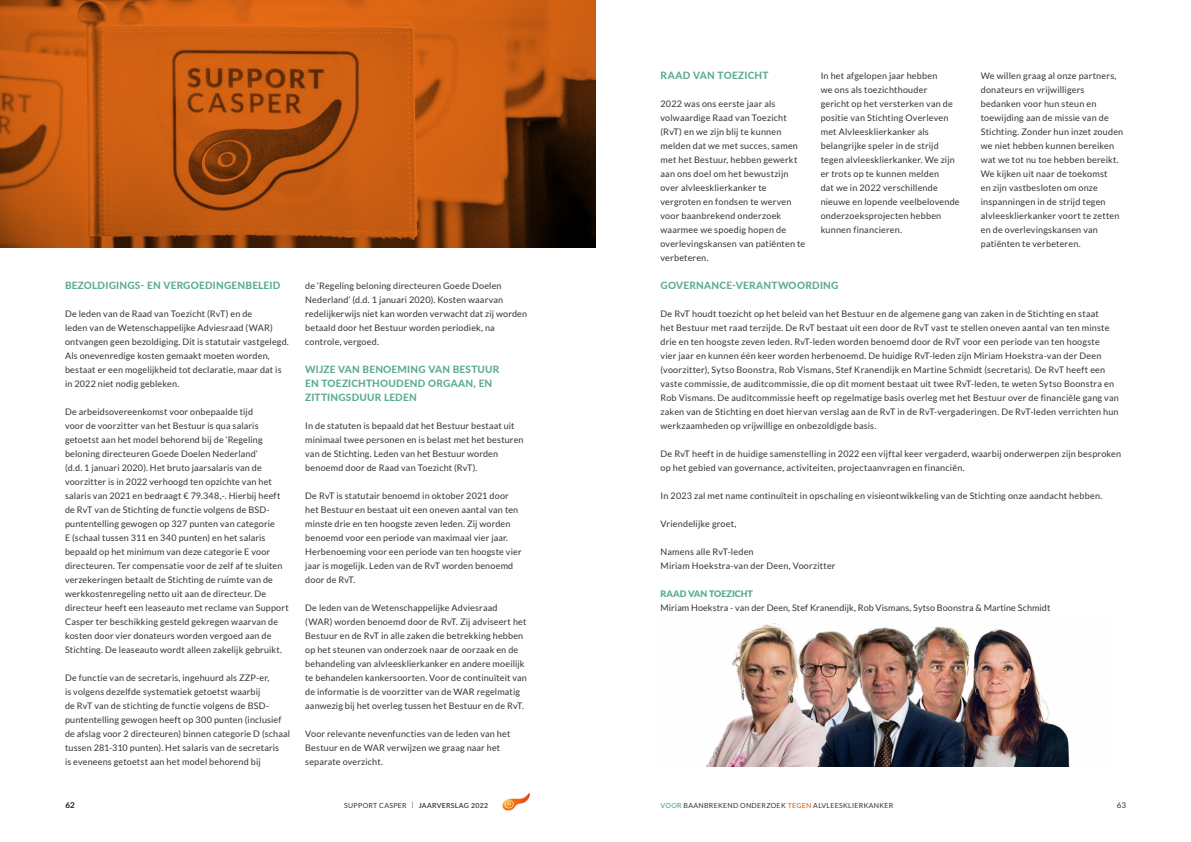
<style>
.page{position:relative;width:1191px;height:842px;background:#fff}
.page>*{position:absolute;margin:0;border:0;box-sizing:border-box;transform-origin:0 0}
.t1{font:800 10px/14px "Lato";letter-spacing:.02em;color:#5dad8d}
.t2{font:9px/14px "Lato";letter-spacing:.02em;color:#333}
.t3{font:900 9px "Lato";color:#5dad8d}
.t4{font:8px "Lato";color:#333}
.t5{font:7px "Lato";letter-spacing:.04em;color:#333}
.t6{font:600 7px "Lato";letter-spacing:.04em;color:#333}
.s1{font-weight:400}
.s2{font-weight:600;color:#5dad8d}
.s3{font-weight:600;color:#ed6e16}
</style>
<div class="page">
<svg style="left:502px;top:793px;width:28px;height:17px"></svg>
<img style="left:706px;top:623px;width:364px;height:144px">
<img style="left:0;top:0;width:595px;height:247px">
<p class="t1" style="left:65px;top:278px;width:217px">BEZOLDIGINGS- EN VERGOEDINGENBELEID</p>
<p class="t2" style="left:65px;top:307px;width:225px">De leden van de Raad van Toezicht (RvT) en de<br>leden van de Wetenschappelijke Adviesraad (WAR) ontvangen geen bezoldiging. Dit is statutair vastgelegd.<br>Als onevenredige kosten gemaakt moeten worden, bestaat er een mogelijkheid tot declaratie, maar dat is in 2022 niet nodig gebleken.</p>
<p class="t2" style="left:65px;top:405px;width:225px">De arbeidsovereenkomst voor onbepaalde tijd<br>voor de voorzitter van het Bestuur is qua salaris getoetst aan het model behorend bij de ‘Regeling beloning directeuren Goede Doelen Nederland’<br>(d.d. 1 januari 2020). Het bruto jaarsalaris van de voorzitter is in 2022 verhoogd ten opzichte van het salaris van 2021 en bedraagt € 79.348,-. Hierbij heeft de RvT van de Stichting de functie volgens de BSD&shy;puntentelling gewogen op 327 punten van categorie<br>E (schaal tussen 311 en 340 punten) en het salaris bepaald op het minimum van deze categorie E voor directeuren. Ter compensatie voor de zelf af te sluiten verzekeringen betaalt de Stichting de ruimte van de werkkostenregeling netto uit aan de directeur. De directeur heeft een leaseauto met reclame van Support Casper ter beschikking gesteld gekregen waarvan de kosten door vier donateurs worden vergoed aan de Stichting. De leaseauto wordt alleen zakelijk gebruikt.</p>
<p class="t2" style="left:65px;top:671px;width:226px">De functie van de secretaris, ingehuurd als ZZP-er,<br>is volgens dezelfde systematiek getoetst waarbij<br>de RvT van de stichting de functie volgens de BSD&shy;puntentelling gewogen heeft op 300 punten (inclusief de afslag voor 2 directeuren) binnen categorie D (schaal tussen 281-310 punten). Het salaris van de secretaris<br>is eveneens getoetst aan het model behorend bij</p>
<p class="t4" style="left:65px;top:801px;width:11px">62</p>
<p class="t2" style="left:305px;top:279px;width:223px">de ‘Regeling beloning directeuren Goede Doelen Nederland’ (d.d. 1 januari 2020). Kosten waarvan redelijkerwijs niet kan worden verwacht dat zij worden betaald door het Bestuur worden periodiek, na controle, vergoed.</p>
<p class="t1" style="left:305px;top:362px;width:196px">WIJZE VAN BENOEMING VAN BESTUUR<br>EN TOEZICHTHOUDEND ORGAAN, EN<br>ZITTINGSDUUR LEDEN</p>
<p class="t2" style="left:305px;top:419px;width:220px">In de statuten is bepaald dat het Bestuur bestaat uit minimaal twee personen en is belast met het besturen van de Stichting. Leden van het Bestuur worden benoemd door de Raad van Toezicht (RvT).</p>
<p class="t2" style="left:305px;top:489px;width:218px">De RvT is statutair benoemd in oktober 2021 door het Bestuur en bestaat uit een oneven aantal van ten minste drie en ten hoogste zeven leden. Zij worden benoemd voor een periode van maximaal vier jaar.<br>Herbenoeming voor een periode van ten hoogste vier jaar is mogelijk. Leden van de RvT worden benoemd door de RvT.</p>
<p class="t2" style="left:305px;top:601px;width:223px">De leden van de Wetenschappelijke Adviesraad (WAR) worden benoemd door de RvT. Zij adviseert het Bestuur en de RvT in alle zaken die betrekking hebben op het steunen van onderzoek naar de oorzaak en de behandeling van alvleesklierkanker en andere moeilijk te behandelen kankersoorten. Voor de continuïteit van de informatie is de voorzitter van de WAR regelmatig aanwezig bij het overleg tussen het Bestuur en de RvT.</p>
<p class="t2" style="left:305px;top:727px;width:207px">Voor relevante nevenfuncties van de leden van het<br>Bestuur en de WAR verwijzen we graag naar het separate overzicht.</p>
<p class="t1" style="left:660px;top:68px;width:109px">RAAD VAN TOEZICHT</p>
<p class="t2" style="left:660px;top:97px;width:146px">2022 was ons eerste jaar als volwaardige Raad van Toezicht (RvT) en we zijn blij te kunnen melden dat we met succes, samen met het Bestuur, hebben gewerkt aan ons doel om het bewustzijn over alvleesklierkanker te vergroten en fondsen te werven voor baanbrekend onderzoek waarmee we spoedig hopen de overlevingskansen van patiënten te verbeteren.</p>
<p class="t1" style="left:660px;top:278px;width:179px">GOVERNANCE-VERANTWOORDING</p>
<p class="t2" style="left:660px;top:307px;width:460px">De RvT houdt toezicht op het beleid van het Bestuur en de algemene gang van zaken in de Stichting en staat<br>het Bestuur met raad terzijde. De RvT bestaat uit een door de RvT vast te stellen oneven aantal van ten minste drie en ten hoogste zeven leden. RvT-leden worden benoemd door de RvT voor een periode van ten hoogste<br>vier jaar en kunnen één keer worden herbenoemd. De huidige RvT-leden zijn Miriam Hoekstra-van der Deen (voorzitter), Sytso Boonstra, Rob Vismans, Stef Kranendijk en Martine Schmidt (secretaris). De RvT heeft een vaste commissie, de auditcommissie, die op dit moment bestaat uit twee RvT-leden, te weten Sytso Boonstra en Rob Vismans. De auditcommissie heeft op regelmatige basis overleg met het Bestuur over de financiële gang van zaken van de Stichting en doet hiervan verslag aan de RvT in de RvT-vergaderingen. De RvT-leden verrichten hun werkzaamheden op vrijwillige en onbezoldigde basis.</p>
<p class="t2" style="left:660px;top:447px;width:462px">De RvT heeft in de huidige samenstelling in 2022 een vijftal keer vergaderd, waarbij onderwerpen zijn besproken op het gebied van governance, activiteiten, projectaanvragen en financiën.</p>
<p class="t2" style="left:660px;top:489px;width:443px">In 2023 zal met name continuïteit in opschaling en visieontwikkeling van de Stichting onze aandacht hebben.</p>
<p class="t2" style="left:660px;top:517px;width:77px">Vriendelijke groet,</p>
<p class="t2" style="left:660px;top:545px;width:176px">Namens alle RvT-leden<br>Miriam Hoekstra-van der Deen, Voorzitter</p>
<p class="t2" style="left:820px;top:69px;width:140px">In het afgelopen jaar hebben<br>we ons als toezichthouder<br>gericht op het versterken van de positie van Stichting Overleven met Alvleesklierkanker als belangrijke speler in de strijd tegen alvleesklierkanker. We zijn er trots op te kunnen melden<br>dat we in 2022 verschillende nieuwe en lopende veelbelovende onderzoeksprojecten hebben kunnen financieren.</p>
<p class="t2" style="left:980px;top:69px;width:144px">We willen graag al onze partners, donateurs en vrijwilligers bedanken voor hun steun en toewijding aan de missie van de<br>Stichting. Zonder hun inzet zouden we niet hebben kunnen bereiken wat we tot nu toe hebben bereikt.<br>We kijken uit naar de toekomst<br>en zijn vastbesloten om onze inspanningen in de strijd tegen alvleesklierkanker voort te zetten en de overlevingskansen van patiënten te verbeteren.</p>
<p class="t3" style="left:660px;top:589px;width:94px">RAAD VAN TOEZICHT</p>
<p class="t2" style="left:660px;top:601px;width:391px">Miriam Hoekstra - van der Deen, Stef Kranendijk, Rob Vismans, Sytso Boonstra &amp; Martine Schmidt</p>
<p class="t6" style="left:344px;top:801px;width:145px"><span class="s1">SUPPORT CASPER |</span> JAARVERSLAG 2022</p>
<p class="t5" style="left:660px;top:802px;width:234px"><span class="s2">VOOR</span> BAANBREKEND ONDERZOEK <span class="s3">TEGEN</span> ALVLEESKLIERKANKER</p>
<p class="t4" style="left:1116px;top:801px;width:11px">63</p>
</div>
